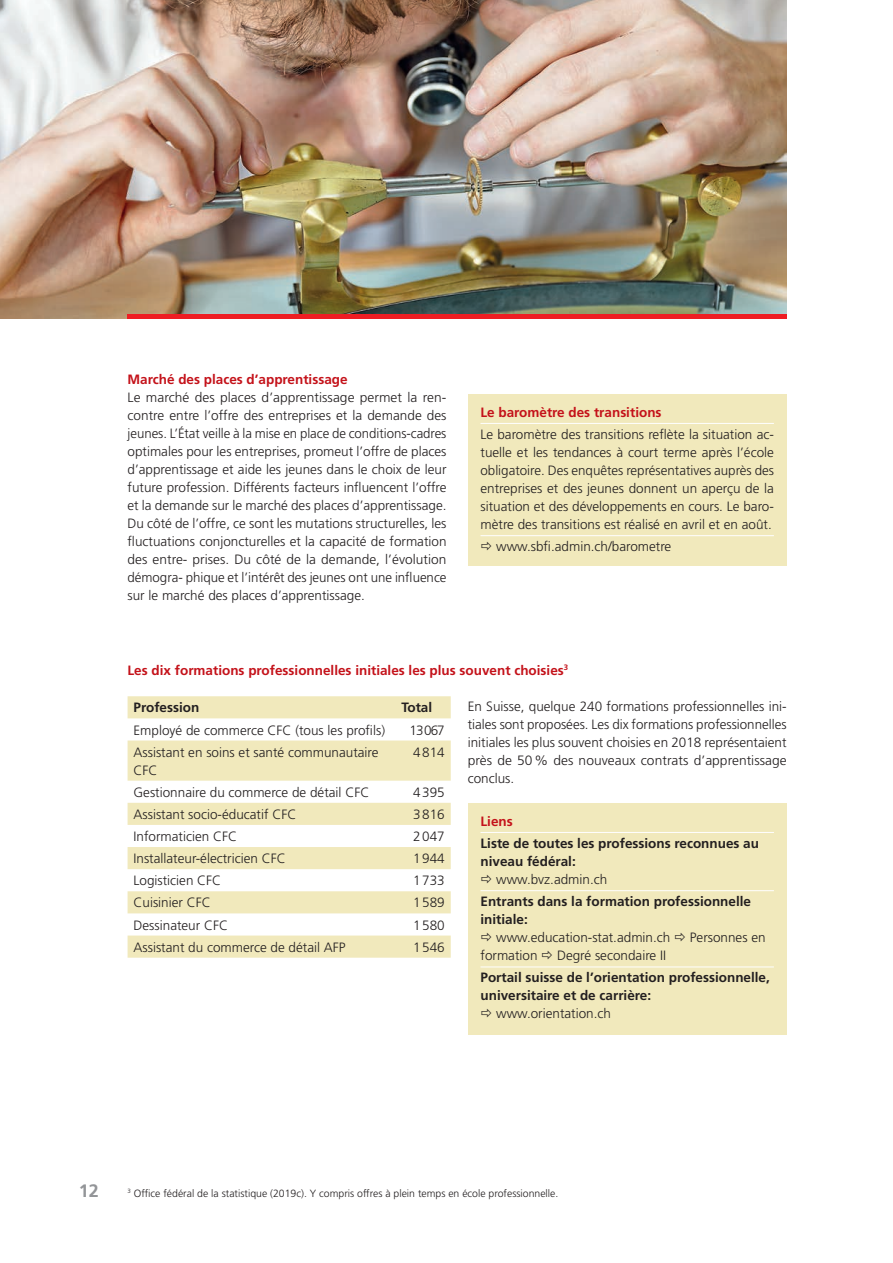
<style>
.page{position:relative;width:893px;height:1263px;background:#fff}
.page>*{position:absolute;margin:0;border:0;box-sizing:border-box;transform-origin:0 0}
.t1{font:700 18px "Frutiger LT Std";color:#939598}
.t2{font:300 13.5px/18px "Frutiger LT Std";color:#231f20;text-align:justify}
.t3{font:700 13.5px/18px "Frutiger LT Std";color:#231f20}
.t4{font:700 13.5px "Frutiger LT Std";color:#c4121a}
.t5{font:300 10.5px "Frutiger LT Std";color:#231f20}
</style>
<div class="page">
<div style="left:468px;top:394px;width:319px;height:172px;background:#f1e9bc"></div>
<hr style="left:480px;top:423px;width:294px;height:1px;background:#fff">
<hr style="left:480px;top:535px;width:294px;height:1px;background:#fff">
<div style="left:468px;top:803px;width:319px;height:232px;background:#f1e9bc"></div>
<hr style="left:480px;top:832px;width:294px;height:1px;background:#fff">
<hr style="left:480px;top:890px;width:294px;height:1px;background:#fff">
<hr style="left:480px;top:966px;width:294px;height:1px;background:#fff">
<div style="left:128px;top:696px;width:323px;height:22px;background:#f1e9bc"></div>
<svg style="left:128px;top:740px;width:323px;height:218px;fill:#f1e9bc"></svg>
<img style="left:0;top:0;width:787px;height:319px">
<hr style="left:128px;top:315px;width:659px;height:4px;background:#ee1d23">
<p class="t4" style="left:128px;top:372px;width:222px">Marché des places d’apprentissage</p>
<p class="t2" style="left:128px;top:389px;width:320px">Le marché des places d’apprentissage permet la ren&shy;contre entre l’offre des entreprises et la demande des jeunes. L’État veille à la mise en place de conditions-cadres optimales pour les entreprises, promeut l’offre de places d’apprentissage et aide les jeunes dans le choix de leur future profession. Différents facteurs influencent l’offre et la demande sur le marché des places d’apprentissage.<br>Du côté de l’offre, ce sont les mutations structurelles, les fluctuations conjoncturelles et la capacité de formation des entre- prises. Du côté de la demande, l’évolution démogra- phique et l’intérêt des jeunes ont une influence sur le marché des places d’apprentissage.</p>
<p class="t4" style="left:480px;top:404px;width:183px">Le baromètre des transitions</p>
<p class="t2" style="left:480px;top:425px;width:295px">Le baromètre des transitions reflète la situation ac&shy;tuelle et les tendances à court terme après l’école obligatoire. Des enquêtes représentatives auprès des entreprises et des jeunes donnent un aperçu de la situation et des développements en cours. Le baro&shy;mètre des transitions est réalisé en avril et en août.</p>
<p class="t2" style="left:496px;top:538px;width:177px">www.sbfi.admin.ch/barometre</p>
<p class="t4" style="left:128px;top:662px;width:442px">Les dix formations professionnelles initiales les plus souvent choisies<sup>3</sup></p>
<p class="t2" style="left:468px;top:697px;width:320px">En Suisse, quelque 240 formations professionnelles ini&shy;tiales sont proposées. Les dix formations professionnelles initiales les plus souvent choisies en 2018 représentaient près de 50% des nouveaux contrats d’apprentissage conclus.</p>
<p class="t4" style="left:480px;top:813px;width:34px">Liens</p>
<p class="t3" style="left:480px;top:834px;width:280px">Liste de toutes les professions reconnues au niveau fédéral:</p>
<p class="t2" style="left:496px;top:870px;width:113px">www.bvz.admin.ch</p>
<p class="t3" style="left:480px;top:892px;width:272px">Entrants dans la formation professionnelle initiale:</p>
<p class="t2" style="left:496px;top:929px;width:176px">www.education-stat.admin.ch</p>
<p class="t2" style="left:690px;top:929px;width:77px">Personnes en</p>
<p class="t2" style="left:480px;top:947px;width:58px">formation</p>
<p class="t2" style="left:557px;top:947px;width:111px">Degré secondaire II</p>
<p class="t3" style="left:480px;top:969px;width:291px">Portail suisse de l’orientation professionnelle, universitaire et de carrière:</p>
<p class="t2" style="left:496px;top:1005px;width:116px">www.orientation.ch</p>
<p class="t3" style="left:134px;top:699px;width:67px">Profession</p>
<p class="t3" style="left:401px;top:699px;width:32px">Total</p>
<p class="t2" style="left:134px;top:721px;width:253px">Employé de commerce CFC (tous les profils)</p>
<p class="t2" style="left:409px;top:721px;width:37px">13 067</p>
<p class="t2" style="left:134px;top:743px;width:247px">Assistant en soins et santé communautaire<br>CFC</p>
<p class="t2" style="left:413px;top:743px;width:33px">4 814</p>
<p class="t2" style="left:134px;top:783px;width:237px">Gestionnaire du commerce de détail CFC</p>
<p class="t2" style="left:413px;top:783px;width:33px">4 395</p>
<p class="t2" style="left:134px;top:805px;width:164px">Assistant socio-éducatif CFC</p>
<p class="t2" style="left:413px;top:805px;width:33px">3 816</p>
<p class="t2" style="left:134px;top:827px;width:105px">Informaticien CFC</p>
<p class="t2" style="left:413px;top:827px;width:33px">2 047</p>
<p class="t2" style="left:134px;top:850px;width:154px">Installateur-électricien CFC</p>
<p class="t2" style="left:413px;top:850px;width:33px">1 944</p>
<p class="t2" style="left:134px;top:872px;width:89px">Logisticien CFC</p>
<p class="t2" style="left:413px;top:872px;width:33px">1 733</p>
<p class="t2" style="left:134px;top:894px;width:79px">Cuisinier CFC</p>
<p class="t2" style="left:413px;top:894px;width:33px">1 589</p>
<p class="t2" style="left:134px;top:916px;width:96px">Dessinateur CFC</p>
<p class="t2" style="left:413px;top:916px;width:33px">1 580</p>
<p class="t2" style="left:134px;top:938px;width:214px">Assistant du commerce de détail AFP</p>
<p class="t2" style="left:413px;top:938px;width:33px">1 546</p>
<h1 class="t1" style="left:79px;top:1180px;width:22px">12</h1>
<p class="t5" style="left:128px;top:1187px;width:432px"><sup>3</sup> Office fédéral de la statistique (2019c). Y compris offres à plein temps en école professionnelle.</p>
</div>
